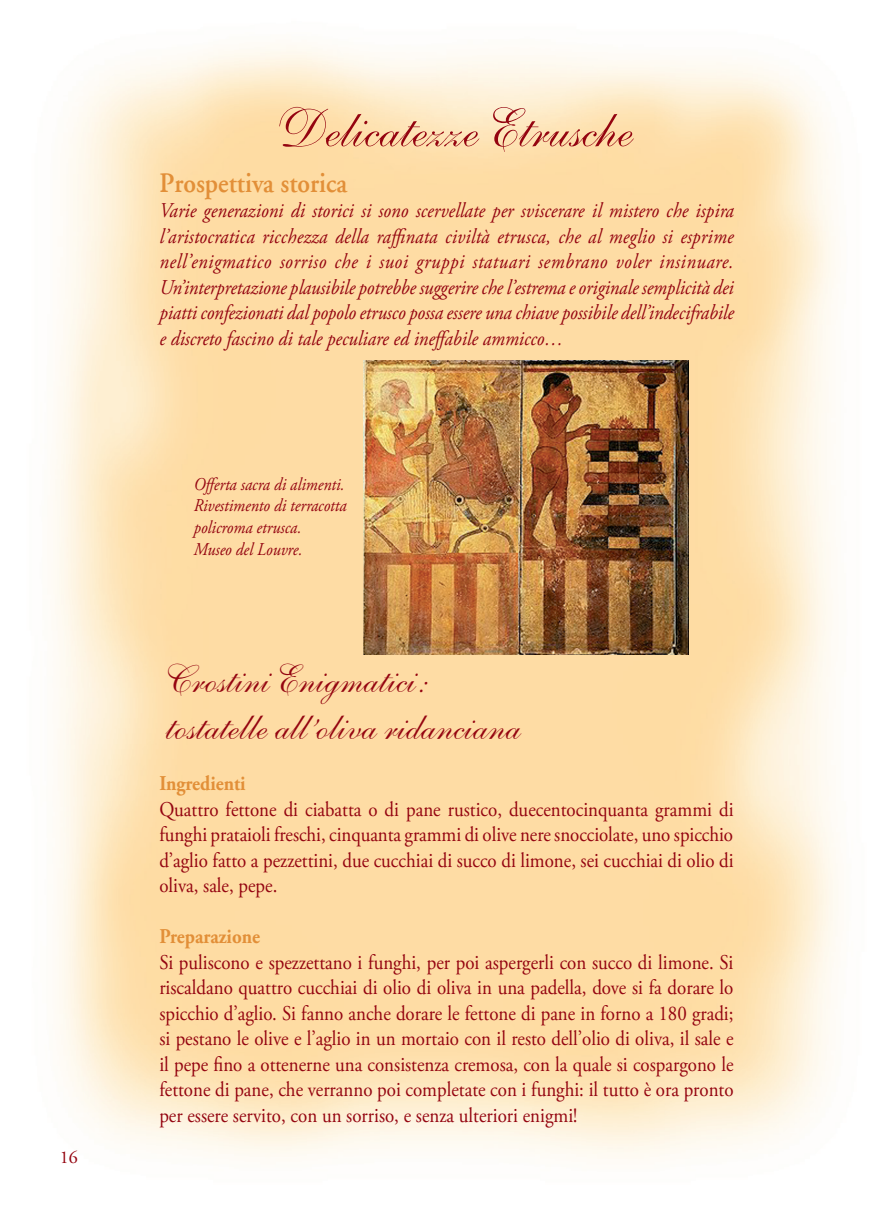
<style>
.page{position:relative;width:893px;height:1212px;background:#fff}
.page>*{position:absolute;margin:0;border:0;box-sizing:border-box;transform-origin:0 0}
.t1{font:54px "Shelley Allegro Script";color:#940410}
.t2{font:39px/46.8px "Shelley Allegro Script";color:#940410}
.t3{font:600 28.5px "Adobe Garamond";color:#e28f38;scale:.9 1}
.t4{font:21px/25.5px "Adobe Garamond Pro";color:#940410;text-align:justify;scale:.9 1}
.t5{font:italic 21px/25.5px "Adobe Garamond Pro";color:#940410;text-align:justify;scale:.9 1}
.t6{font:700 21px "Adobe Garamond Pro";color:#e28f38;scale:.9 1}
.t7{font:italic 18px/21.6px "Adobe Garamond Pro";color:#940410;scale:.9 1}
.t8{font:18px "Adobe Garamond Pro";color:#940410}
</style>
<div class="page">
<img style="left:53px;top:44px;width:786px;height:1115px">
<img style="left:363px;top:361px;width:326px;height:293px">
<p class="t8" style="left:60px;top:1147px;width:19px">16</p>
<h1 class="t1" style="left:269px;top:97px;width:357px">Delicatezze Etrusche</h1>
<h3 class="t3" style="left:159px;top:167px;width:210px">Prospettiva storica</h3>
<p class="t5" style="left:159px;top:198px;width:640px">Varie generazioni di storici si sono scervellate per sviscerare il mistero che ispira l’aristocratica ricchezza della raffinata civiltà etrusca, che al meglio si esprime nell’enigmatico sorriso che i suoi gruppi statuari sembrano voler insinuare.<br>Un’interpretazione plausibile potrebbe suggerire che l’estrema e originale semplicità dei piatti confezionati dal popolo etrusco possa essere una chiave possibile dell’indecifrabile e discreto fascino di tale peculiare ed ineffabile ammicco…</p>
<p class="t7" style="left:194px;top:474px;width:171px">Offerta sacra di alimenti.<br>Rivestimento di terracotta policroma etrusca.<br>Museo del Louvre.</p>
<h2 class="t2" style="left:159px;top:657px;width:357px">Crostini Enigmatici: tostatelle all’oliva ridanciana</h2>
<p class="t6" style="left:159px;top:771px;width:97px">Ingredienti</p>
<p class="t4" style="left:159px;top:797px;width:639px">Quattro fettone di ciabatta o di pane rustico, duecentocinquanta grammi di funghi prataioli freschi, cinquanta grammi di olive nere snocciolate, uno spicchio d’aglio fatto a pezzettini, due cucchiai di succo di limone, sei cucchiai di olio di oliva, sale, pepe.</p>
<p class="t6" style="left:159px;top:924px;width:113px">Preparazione</p>
<p class="t4" style="left:159px;top:950px;width:639px">Si puliscono e spezzettano i funghi, per poi aspergerli con succo di limone. Si riscaldano quattro cucchiai di olio di oliva in una padella, dove si fa dorare lo spicchio d’aglio. Si fanno anche dorare le fettone di pane in forno a 180 gradi; si pestano le olive e l’aglio in un mortaio con il resto dell’olio di oliva, il sale e il pepe fino a ottenerne una consistenza cremosa, con la quale si cospargono le fettone di pane, che verranno poi completate con i funghi: il tutto è ora pronto per essere servito, con un sorriso, e senza ulteriori enigmi!</p>
</div>
